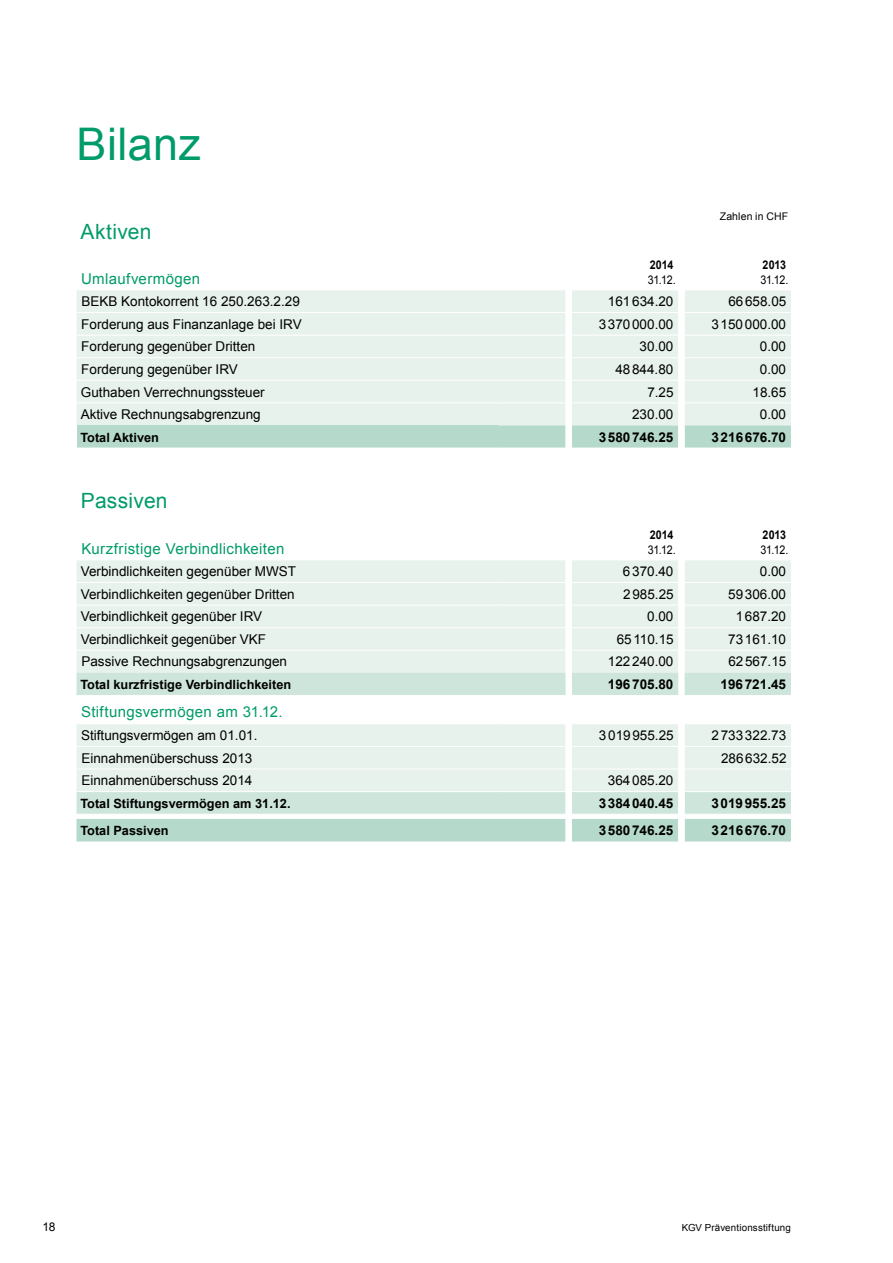
<style>
.page{position:relative;width:893px;height:1263px;background:#fff}
.page>*{position:absolute;margin:0;border:0;box-sizing:border-box;transform-origin:0 0}
.t1{font:45px "Arial";letter-spacing:.005em;color:#009b6a}
.t2{font:21px "Arial";letter-spacing:.015em;color:#009b6a}
.t3{font:15px "Arial";letter-spacing:.025em;color:#009b6a}
.t4{font:13.5px "Arial";color:#000}
.t5{font:700 13.5px "Arial";color:#000}
.t6{font:700 12.75px "Arial";color:#000}
.t7{font:12px "Arial";letter-spacing:-.025em;color:#000;scale:.89 1}
.t8{font:700 12px "Arial";letter-spacing:-.005em;color:#000;scale:.89 1}
.t9{font:12px "Arial";letter-spacing:-.025em;color:#000}
.t10{font:10.5px "Arial";letter-spacing:.01em;color:#000}
.t11{font:9.75px "Arial";letter-spacing:.02em;color:#000}
</style>
<div class="page">
<div style="left:77px;top:291px;width:714px;height:134px;background:#e7f2ec"></div>
<svg style="left:566px;top:291px;width:119px;height:134px;fill:#e7f2ec"></svg>
<svg style="left:77px;top:425px;width:714px;height:416px"></svg>
<svg style="left:566px;top:425px;width:119px;height:416px"></svg>
<svg style="left:77px;top:673px;width:714px;height:141px;fill:#e7f2ec"></svg>
<hr style="left:77px;top:312px;width:420px;height:1px;background:#fff">
<hr style="left:497px;top:312px;width:69px;height:1px;background:#fff">
<hr style="left:77px;top:335px;width:420px;height:1px;background:#fff">
<hr style="left:497px;top:335px;width:69px;height:1px;background:#fff">
<hr style="left:77px;top:357px;width:420px;height:1px;background:#fff">
<hr style="left:497px;top:357px;width:69px;height:1px;background:#fff">
<hr style="left:77px;top:514px;width:420px;height:1px;background:#fff">
<hr style="left:497px;top:514px;width:69px;height:1px;background:#fff">
<hr style="left:77px;top:605px;width:420px;height:1px;background:#fff">
<hr style="left:497px;top:605px;width:69px;height:1px;background:#fff">
<hr style="left:77px;top:746px;width:420px;height:1px;background:#fff">
<hr style="left:497px;top:746px;width:69px;height:1px;background:#fff">
<hr style="left:572px;top:312px;width:106px;height:1px;background:#fff">
<hr style="left:572px;top:335px;width:106px;height:1px;background:#fff">
<hr style="left:572px;top:357px;width:106px;height:1px;background:#fff">
<hr style="left:572px;top:605px;width:106px;height:1px;background:#fff">
<hr style="left:572px;top:746px;width:106px;height:1px;background:#fff">
<hr style="left:685px;top:312px;width:106px;height:1px;background:#fff">
<hr style="left:685px;top:335px;width:106px;height:1px;background:#fff">
<hr style="left:685px;top:357px;width:106px;height:1px;background:#fff">
<hr style="left:685px;top:605px;width:106px;height:1px;background:#fff">
<hr style="left:685px;top:746px;width:106px;height:1px;background:#fff">
<hr style="left:77px;top:627px;width:420px;height:1px;background:#fff">
<hr style="left:497px;top:627px;width:69px;height:1px;background:#fff">
<hr style="left:572px;top:627px;width:106px;height:1px;background:#fff">
<hr style="left:685px;top:627px;width:106px;height:1px;background:#fff">
<hr style="left:77px;top:650px;width:420px;height:1px;background:#fff">
<hr style="left:497px;top:650px;width:69px;height:1px;background:#fff">
<hr style="left:572px;top:650px;width:106px;height:1px;background:#fff">
<hr style="left:685px;top:650px;width:106px;height:1px;background:#fff">
<hr style="left:77px;top:769px;width:420px;height:1px;background:#fff">
<hr style="left:497px;top:769px;width:69px;height:1px;background:#fff">
<hr style="left:572px;top:769px;width:106px;height:1px;background:#fff">
<hr style="left:685px;top:769px;width:106px;height:1px;background:#fff">
<hr style="left:77px;top:791px;width:420px;height:1px;background:#fff">
<hr style="left:497px;top:791px;width:69px;height:1px;background:#fff">
<hr style="left:685px;top:791px;width:106px;height:1px;background:#fff">
<hr style="left:77px;top:380px;width:420px;height:1px;background:#fff">
<hr style="left:497px;top:380px;width:69px;height:1px;background:#fff">
<hr style="left:572px;top:380px;width:106px;height:1px;background:#fff">
<hr style="left:685px;top:380px;width:106px;height:1px;background:#fff">
<hr style="left:77px;top:402px;width:420px;height:1px;background:#fff">
<hr style="left:497px;top:402px;width:69px;height:1px;background:#fff">
<hr style="left:572px;top:402px;width:106px;height:1px;background:#fff">
<hr style="left:685px;top:402px;width:106px;height:1px;background:#fff">
<hr style="left:77px;top:695px;width:420px;height:1px;background:#fff">
<hr style="left:497px;top:695px;width:69px;height:1px;background:#fff">
<hr style="left:572px;top:695px;width:106px;height:1px;background:#fff">
<hr style="left:685px;top:695px;width:106px;height:1px;background:#fff">
<hr style="left:77px;top:814px;width:420px;height:1px;background:#fff">
<hr style="left:497px;top:814px;width:69px;height:1px;background:#fff">
<svg style="left:566px;top:791px;width:119px;height:24px"></svg>
<hr style="left:685px;top:814px;width:106px;height:1px;background:#fff">
<hr style="left:77px;top:448px;width:420px;height:1px;background:#fff">
<hr style="left:497px;top:448px;width:69px;height:1px;background:#fff">
<hr style="left:572px;top:448px;width:106px;height:1px;background:#fff">
<hr style="left:685px;top:448px;width:106px;height:1px;background:#fff">
<hr style="left:77px;top:559px;width:420px;height:1px;background:#fff">
<hr style="left:497px;top:559px;width:69px;height:1px;background:#fff">
<hr style="left:572px;top:559px;width:106px;height:1px;background:#fff">
<hr style="left:685px;top:559px;width:106px;height:1px;background:#fff">
<hr style="left:77px;top:582px;width:420px;height:1px;background:#fff">
<hr style="left:497px;top:582px;width:69px;height:1px;background:#fff">
<hr style="left:572px;top:582px;width:106px;height:1px;background:#fff">
<hr style="left:685px;top:582px;width:106px;height:1px;background:#fff">
<hr style="left:77px;top:723px;width:420px;height:1px;background:#fff">
<hr style="left:497px;top:723px;width:69px;height:1px;background:#fff">
<hr style="left:572px;top:723px;width:106px;height:1px;background:#fff">
<hr style="left:685px;top:723px;width:106px;height:1px;background:#fff">
<h1 class="t1" style="left:77px;top:115px;width:126px">Bilanz</h1>
<h2 class="t2" style="left:80px;top:218px;width:73px">Aktiven</h2>
<p class="t3" style="left:81px;top:268px;width:121px">Umlaufvermögen</p>
<p class="t8" style="left:650px;top:258px;width:28px">2014</p>
<p class="t7" style="left:648px;top:271px;width:33px">31.12.</p>
<p class="t10" style="left:720px;top:210px;width:70px">Zahlen in CHF</p>
<p class="t8" style="left:762px;top:258px;width:28px">2013</p>
<p class="t7" style="left:760px;top:271px;width:33px">31.12.</p>
<p class="t4" style="left:81px;top:293px;width:220px">BEKB Kontokorrent 16 250.263.2.29</p>
<p class="t4" style="left:608px;top:293px;width:67px">161634.20</p>
<p class="t4" style="left:728px;top:293px;width:59px">66658.05</p>
<p class="t4" style="left:81px;top:315px;width:222px">Forderung aus Finanzanlage bei IRV</p>
<p class="t4" style="left:599px;top:315px;width:76px">3370000.00</p>
<p class="t4" style="left:711px;top:315px;width:76px">3150000.00</p>
<p class="t4" style="left:81px;top:338px;width:176px">Forderung gegenüber Dritten</p>
<p class="t4" style="left:640px;top:338px;width:35px">30.00</p>
<p class="t4" style="left:760px;top:338px;width:28px">0.00</p>
<p class="t4" style="left:81px;top:360px;width:158px">Forderung gegenüber IRV</p>
<p class="t4" style="left:615px;top:360px;width:59px">48844.80</p>
<p class="t4" style="left:760px;top:360px;width:28px">0.00</p>
<p class="t4" style="left:81px;top:383px;width:185px">Guthaben Verrechnungssteuer</p>
<p class="t4" style="left:647px;top:383px;width:28px">7.25</p>
<p class="t4" style="left:752px;top:383px;width:35px">18.65</p>
<p class="t4" style="left:81px;top:405px;width:182px">Aktive Rechnungsabgrenzung</p>
<p class="t4" style="left:632px;top:405px;width:43px">230.00</p>
<p class="t4" style="left:760px;top:405px;width:28px">0.00</p>
<p class="t6" style="left:80px;top:430px;width:80px">Total Aktiven</p>
<p class="t5" style="left:599px;top:429px;width:76px">3580746.25</p>
<p class="t5" style="left:711px;top:429px;width:76px">3216676.70</p>
<h2 class="t2" style="left:81px;top:487px;width:88px">Passiven</h2>
<p class="t8" style="left:650px;top:528px;width:28px">2014</p>
<p class="t7" style="left:648px;top:541px;width:33px">31.12.</p>
<p class="t8" style="left:762px;top:528px;width:28px">2013</p>
<p class="t3" style="left:81px;top:538px;width:205px">Kurzfristige Verbindlichkeiten</p>
<p class="t7" style="left:760px;top:541px;width:33px">31.12.</p>
<p class="t4" style="left:81px;top:562px;width:217px">Verbindlichkeiten gegenüber MWST</p>
<p class="t4" style="left:623px;top:562px;width:52px">6370.40</p>
<p class="t4" style="left:760px;top:562px;width:28px">0.00</p>
<p class="t4" style="left:81px;top:585px;width:215px">Verbindlichkeiten gegenüber Dritten</p>
<p class="t4" style="left:623px;top:585px;width:52px">2985.25</p>
<p class="t4" style="left:728px;top:585px;width:59px">59306.00</p>
<p class="t4" style="left:81px;top:608px;width:183px">Verbindlichkeit gegenüber IRV</p>
<p class="t4" style="left:647px;top:608px;width:28px">0.00</p>
<p class="t4" style="left:736px;top:608px;width:52px">1687.20</p>
<p class="t4" style="left:81px;top:630px;width:187px">Verbindlichkeit gegenüber VKF</p>
<p class="t4" style="left:617px;top:630px;width:58px">65110.15</p>
<p class="t4" style="left:728px;top:630px;width:59px">73161.10</p>
<p class="t4" style="left:81px;top:653px;width:207px">Passive Rechnungsabgrenzungen</p>
<p class="t4" style="left:608px;top:653px;width:67px">122240.00</p>
<p class="t4" style="left:728px;top:653px;width:59px">62567.15</p>
<p class="t6" style="left:80px;top:677px;width:212px">Total kurzfristige Verbindlichkeiten</p>
<p class="t5" style="left:608px;top:677px;width:67px">196705.80</p>
<p class="t5" style="left:721px;top:677px;width:67px">196721.45</p>
<p class="t3" style="left:81px;top:702px;width:203px">Stiftungsvermögen am 31.12.</p>
<p class="t4" style="left:81px;top:726px;width:178px">Stiftungsvermögen am 01.01.</p>
<p class="t4" style="left:599px;top:726px;width:76px">3019955.25</p>
<p class="t4" style="left:712px;top:726px;width:76px">2733322.73</p>
<p class="t4" style="left:81px;top:749px;width:173px">Einnahmenüberschuss 2013</p>
<p class="t4" style="left:721px;top:749px;width:67px">286632.52</p>
<p class="t4" style="left:81px;top:772px;width:173px">Einnahmenüberschuss 2014</p>
<p class="t4" style="left:608px;top:772px;width:67px">364085.20</p>
<p class="t6" style="left:80px;top:796px;width:212px">Total Stiftungsvermögen am 31.12.</p>
<p class="t5" style="left:599px;top:795px;width:76px">3384040.45</p>
<p class="t5" style="left:711px;top:795px;width:76px">3019955.25</p>
<p class="t6" style="left:80px;top:823px;width:90px">Total Passiven</p>
<p class="t5" style="left:599px;top:823px;width:76px">3580746.25</p>
<p class="t5" style="left:711px;top:823px;width:76px">3216676.70</p>
<p class="t9" style="left:43px;top:1219px;width:15px">18</p>
<p class="t11" style="left:682px;top:1221px;width:111px">KGV Präventionsstiftung</p>
</div>
